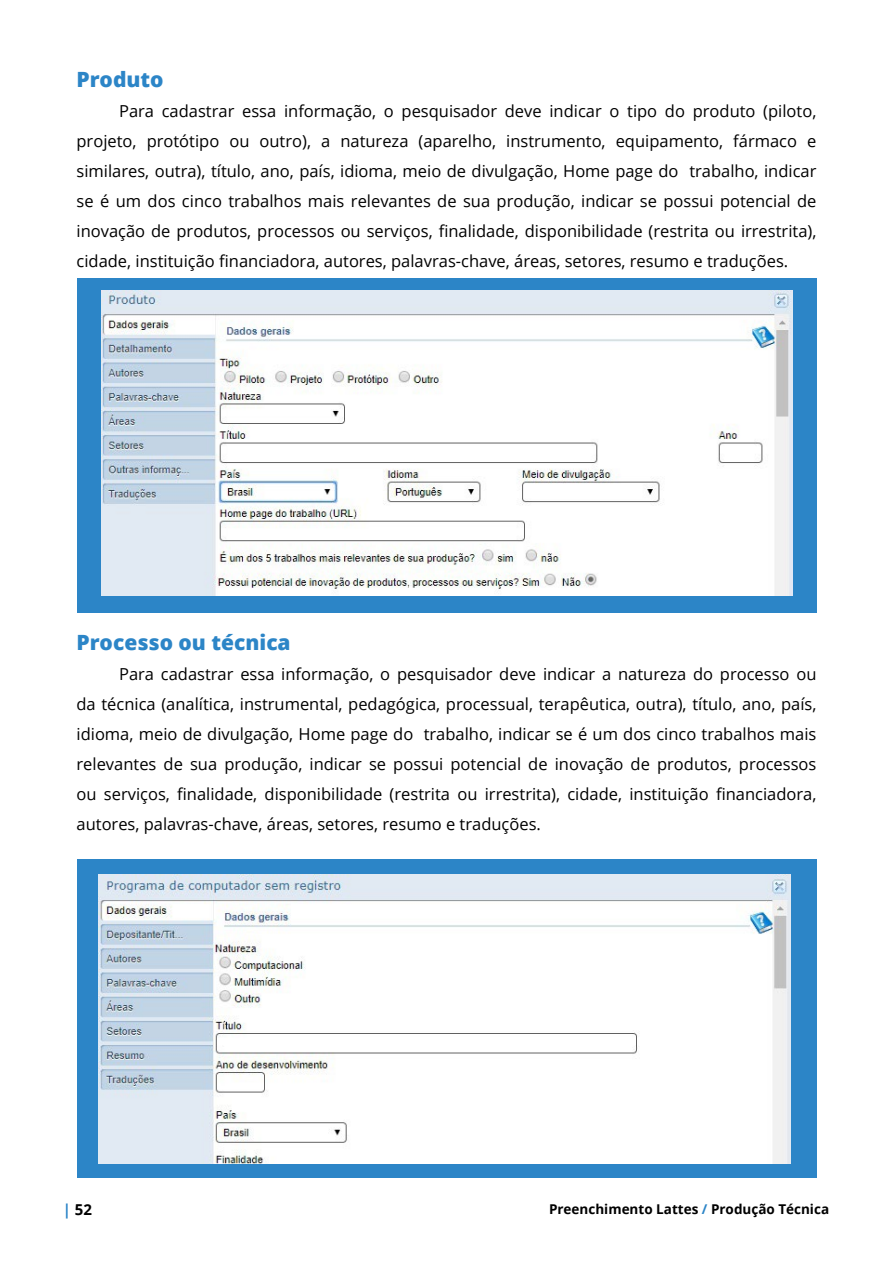
<style>
.page{position:relative;width:893px;height:1263px;background:#fff}
.page>*{position:absolute;margin:0;border:0;box-sizing:border-box;transform-origin:0 0}
.t1{font:800 21px "Open Sans";color:#2c85c7}
.t2{font:16.5px/30px "Open Sans";color:#000;text-align:justify}
.t3{font:700 15px "Open Sans";color:#000}
.t4{font:700 13.5px "Open Sans";color:#000}
.s1{color:#2c85c7}
</style>
<div class="page">
<div style="left:77px;top:279px;width:739px;height:334px;background:#2c85c7"></div>
<div style="left:77px;top:859px;width:739px;height:319px;background:#2c85c7"></div>
<img style="left:101px;top:291px;width:692px;height:304px">
<img style="left:99px;top:875px;width:691px;height:289px">
<p class="t1" style="left:77px;top:63px;width:89px">Produto</p>
<p class="t2" style="left:77px;top:95px;width:741px;text-indent:43px">Para cadastrar essa informação, o pesquisador deve indicar o tipo do produto (piloto, projeto, protótipo ou outro), a natureza (aparelho, instrumento, equipamento, fármaco e similares, outra), título, ano, país, idioma, meio de divulgação, Home page do trabalho, indicar se é um dos cinco trabalhos mais relevantes de sua produção, indicar se possui potencial de inovação de produtos, processos ou serviços, finalidade, disponibilidade (restrita ou irrestrita), cidade, instituição financiadora, autores, palavras-chave, áreas, setores, resumo e traduções.</p>
<p class="t1" style="left:77px;top:627px;width:216px">Processo ou técnica</p>
<p class="t2" style="left:77px;top:659px;width:741px;text-indent:43px">Para cadastrar essa informação, o pesquisador deve indicar a natureza do processo ou da técnica (analítica, instrumental, pedagógica, processual, terapêutica, outra), título, ano, país, idioma, meio de divulgação, Home page do trabalho, indicar se é um dos cinco trabalhos mais relevantes de sua produção, indicar se possui potencial de inovação de produtos, processos ou serviços, finalidade, disponibilidade (restrita ou irrestrita), cidade, instituição financiadora, autores, palavras-chave, áreas, setores, resumo e traduções.</p>
<p class="t3" style="left:63px;top:1199px;width:31px"><span class="s1">|</span> 52</p>
<p class="t4" style="left:549px;top:1199px;width:282px">Preenchimento Lattes <span class="s1">/</span> Produção Técnica</p>
</div>
